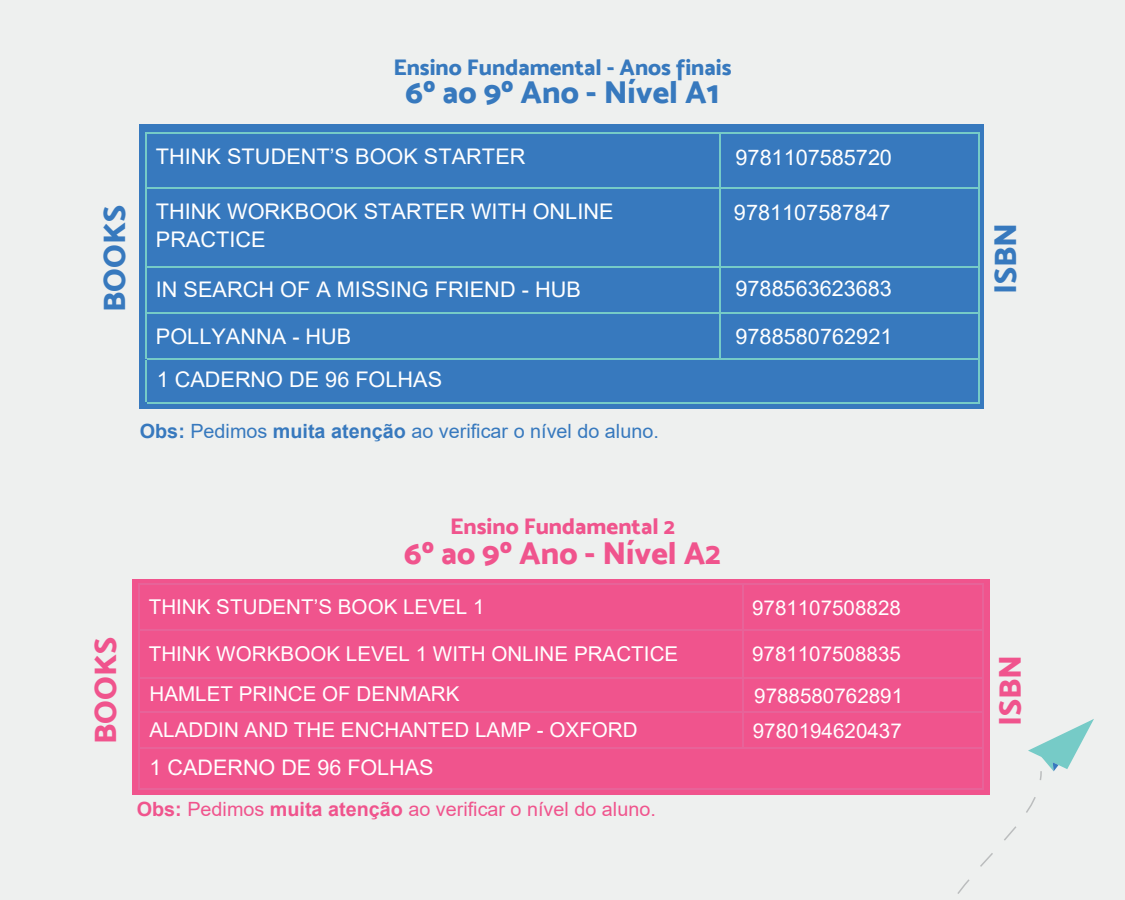
<style>
.page{position:relative;width:1125px;height:900px;background:#eef0ef}
.page>*{position:absolute;margin:0;border:0;box-sizing:border-box;transform-origin:0 0}
.t1{font:31.5px "Mosk Extra Bold 800";color:#3779be}
.t2{font:31.5px "Mosk Extra Bold 800";color:#f0548d}
.t3{font:22.5px "Mosk Extra Bold 800";color:#3779be}
.t4{font:22.5px "Mosk Extra Bold 800";color:#f0548d}
.t5{font:21.45px/28.5px "Arial";color:#fff}
.t6{font:20.4px "Arial";color:#fff}
.t7{font:19.65px "Arial";color:#3779be}
.t8{font:19.65px "Arial";color:#f0548d}
.s1{font-weight:700}
</style>
<div class="page">
<div style="left:140px;top:124px;width:844px;height:286px;background:#3779be"></div>
<hr style="left:147px;top:132px;width:572px;height:2px;background:#76cbc7">
<hr style="left:721px;top:132px;width:257px;height:2px;background:#76cbc7">
<hr style="left:145px;top:133px;width:2px;height:54px;background:#76cbc7">
<hr style="left:719px;top:133px;width:2px;height:54px;background:#76cbc7">
<hr style="left:978px;top:133px;width:2px;height:54px;background:#76cbc7">
<svg style="left:145px;top:187px;width:2px;height:12px"></svg>
<hr style="left:147px;top:187px;width:572px;height:2px;background:#76cbc7">
<svg style="left:719px;top:187px;width:2px;height:12px"></svg>
<hr style="left:721px;top:187px;width:257px;height:2px;background:#76cbc7">
<svg style="left:978px;top:187px;width:2px;height:12px"></svg>
<hr style="left:145px;top:199px;width:2px;height:67px;background:#76cbc7">
<hr style="left:719px;top:199px;width:2px;height:67px;background:#76cbc7">
<hr style="left:978px;top:199px;width:2px;height:67px;background:#76cbc7">
<svg style="left:145px;top:266px;width:2px;height:11px"></svg>
<hr style="left:147px;top:266px;width:572px;height:2px;background:#76cbc7">
<svg style="left:719px;top:266px;width:2px;height:11px"></svg>
<hr style="left:721px;top:266px;width:257px;height:2px;background:#76cbc7">
<svg style="left:978px;top:266px;width:2px;height:11px"></svg>
<hr style="left:145px;top:277px;width:2px;height:35px;background:#76cbc7">
<hr style="left:719px;top:277px;width:2px;height:35px;background:#76cbc7">
<hr style="left:978px;top:277px;width:2px;height:35px;background:#76cbc7">
<svg style="left:145px;top:312px;width:2px;height:12px"></svg>
<hr style="left:147px;top:312px;width:572px;height:2px;background:#76cbc7">
<svg style="left:719px;top:312px;width:2px;height:12px"></svg>
<hr style="left:721px;top:312px;width:257px;height:2px;background:#76cbc7">
<svg style="left:978px;top:312px;width:2px;height:12px"></svg>
<hr style="left:145px;top:324px;width:2px;height:34px;background:#76cbc7">
<hr style="left:719px;top:324px;width:2px;height:34px;background:#76cbc7">
<hr style="left:978px;top:324px;width:2px;height:34px;background:#76cbc7">
<hr style="left:147px;top:358px;width:572px;height:2px;background:#76cbc7">
<hr style="left:721px;top:358px;width:257px;height:2px;background:#76cbc7">
<hr style="left:145px;top:360px;width:2px;height:42px;background:#76cbc7">
<hr style="left:147px;top:402px;width:831px;height:2px;background:#76cbc7">
<hr style="left:978px;top:360px;width:2px;height:42px;background:#76cbc7">
<div style="left:132px;top:579px;width:858px;height:216px;background:#f0548d"></div>
<hr style="left:140px;top:584px;width:602px;height:1px;background:#e76399">
<svg style="left:742px;top:584px;width:2px;height:11px"></svg>
<hr style="left:744px;top:584px;width:238px;height:1px;background:#e76399">
<svg style="left:982px;top:584px;width:2px;height:11px"></svg>
<hr style="left:139px;top:595px;width:1px;height:61px;background:#e76399">
<hr style="left:742px;top:595px;width:2px;height:153px;background:#e76399">
<hr style="left:982px;top:595px;width:2px;height:61px;background:#e76399">
<hr style="left:140px;top:629px;width:602px;height:2px;background:#e76399">
<hr style="left:744px;top:629px;width:238px;height:2px;background:#e76399">
<hr style="left:139px;top:640px;width:1px;height:37px;background:#e76399">
<hr style="left:982px;top:640px;width:2px;height:37px;background:#e76399">
<hr style="left:140px;top:677px;width:602px;height:2px;background:#e76399">
<hr style="left:744px;top:677px;width:238px;height:2px;background:#e76399">
<hr style="left:139px;top:679px;width:1px;height:32px;background:#e76399">
<hr style="left:982px;top:679px;width:2px;height:32px;background:#e76399">
<hr style="left:140px;top:711px;width:602px;height:2px;background:#e76399">
<hr style="left:744px;top:711px;width:238px;height:2px;background:#e76399">
<hr style="left:139px;top:713px;width:1px;height:34px;background:#e76399">
<hr style="left:982px;top:713px;width:2px;height:34px;background:#e76399">
<hr style="left:140px;top:747px;width:602px;height:2px;background:#e76399">
<hr style="left:744px;top:747px;width:238px;height:2px;background:#e76399">
<hr style="left:139px;top:749px;width:1px;height:39px;background:#e76399">
<hr style="left:140px;top:788px;width:842px;height:2px;background:#e76399">
<svg style="left:957px;top:719px;width:137px;height:175px"></svg>
<p class="t3" style="left:393px;top:53px;width:340px">Ensino Fundamental - Anos finais</p>
<h1 class="t1" style="left:406px;top:73px;width:315px">6º ao 9º Ano - Nível A1</h1>
<h1 class="t1" style="left:95px;top:312px;width:108px;rotate:-90deg">BOOKS</h1>
<p class="t5" style="left:156px;top:142px;width:371px">THINK STUDENT’S BOOK STARTER</p>
<p class="t5" style="left:736px;top:143px;width:158px">9781107585720</p>
<p class="t5" style="left:156px;top:197px;width:459px">THINK WORKBOOK STARTER WITH ONLINE<br>PRACTICE</p>
<p class="t5" style="left:734px;top:198px;width:158px">9781107587847</p>
<p class="t5" style="left:156px;top:276px;width:426px">IN SEARCH OF A MISSING FRIEND - HUB</p>
<p class="t5" style="left:735px;top:274px;width:158px">9788563623683</p>
<p class="t5" style="left:156px;top:322px;width:197px">POLLYANNA - HUB</p>
<p class="t5" style="left:735px;top:322px;width:159px">9788580762921</p>
<p class="t5" style="left:157px;top:365px;width:287px">1 CADERNO DE 96 FOLHAS</p>
<p class="t7" style="left:140px;top:418px;width:521px"><span class="s1">Obs:</span> Pedimos <span class="s1">muita atenção</span> ao verificar o nível do aluno.</p>
<h1 class="t2" style="left:86px;top:744px;width:108px;rotate:-90deg">BOOKS</h1>
<p class="t4" style="left:450px;top:512px;width:226px">Ensino Fundamental 2</p>
<h1 class="t2" style="left:404px;top:533px;width:318px">6º ao 9º Ano - Nível A2</h1>
<p class="t6" style="left:149px;top:592px;width:337px">THINK STUDENT’S BOOK LEVEL 1</p>
<p class="t6" style="left:752px;top:594px;width:150px">9781107508828</p>
<p class="t6" style="left:149px;top:639px;width:531px">THINK WORKBOOK LEVEL 1 WITH ONLINE PRACTICE</p>
<p class="t6" style="left:752px;top:640px;width:150px">9781107508835</p>
<p class="t6" style="left:150px;top:680px;width:311px">HAMLET PRINCE OF DENMARK</p>
<p class="t6" style="left:754px;top:682px;width:150px">9788580762891</p>
<p class="t6" style="left:150px;top:716px;width:490px">ALADDIN AND THE ENCHANTED LAMP - OXFORD</p>
<p class="t6" style="left:753px;top:717px;width:151px">9780194620437</p>
<p class="t5" style="left:150px;top:753px;width:286px">1 CADERNO DE 96 FOLHAS</p>
<p class="t8" style="left:137px;top:796px;width:521px"><span class="s1">Obs:</span> Pedimos <span class="s1">muita atenção</span> ao verificar o nível do aluno.</p>
<h1 class="t1" style="left:986px;top:294px;width:73px;rotate:-90deg">ISBN</h1>
<h1 class="t2" style="left:991px;top:726px;width:73px;rotate:-90deg">ISBN</h1>
</div>
